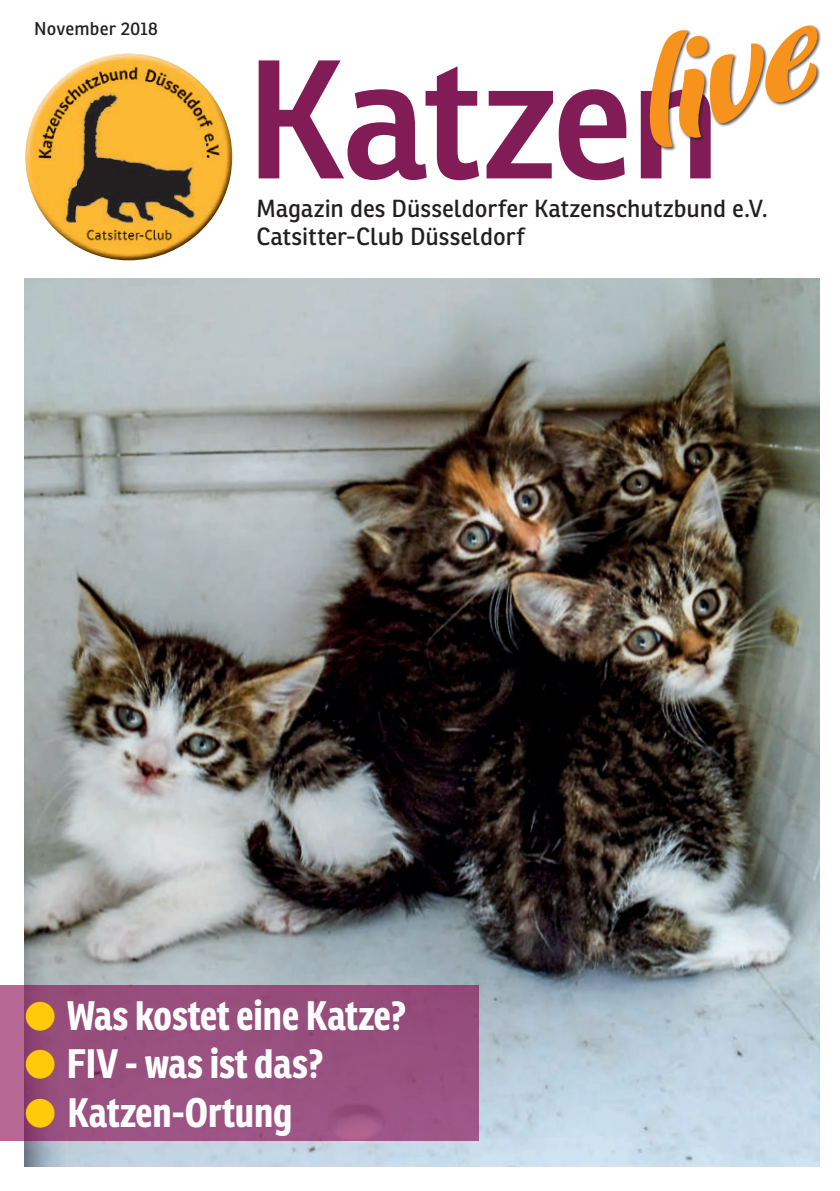
<style>
.page{position:relative;width:840px;height:1191px;background:#fff}
.page>*{position:absolute;margin:0;border:0;box-sizing:border-box;transform-origin:0 0}
.t1{font:600 164px "Ronnia";letter-spacing:-.015em;color:#811c57}
.t2{font:700 40px "Ronnia Cond";color:#fff}
.t3{font:24px/28.8px "Ronnia";color:#231f20}
.t4{font:18px "Ronnia";letter-spacing:.01em;color:#231f20}
.s1{color:#feca0a}
</style>
<div class="page">
<img style="left:25px;top:278px;width:794px;height:888px">
<svg style="left:649px;top:25px;width:171px;height:124px"></svg>
<svg style="left:0;top:985px;width:478px;height:156px;background:#9a5080"></svg>
<img style="left:25px;top:53px;width:207px;height:207px;border-radius:103px">
<p class="t4" style="left:34px;top:17px;width:125px">November 2018</p>
<h1 class="t1" style="left:245px;top:18px;width:478px">Katzen</h1>
<p class="t3" style="left:256px;top:193px;width:512px">Magazin des Düsseldorfer Katzenschutzbund e.V.<br>Catsitter-Club Düsseldorf</p>
<h2 class="t2" style="left:25px;top:990px;width:383px"><span class="s1">●</span> Was kostet eine Katze?</h2>
<h2 class="t2" style="left:25px;top:1038px;width:300px"><span class="s1">●</span> FIV - was ist das?</h2>
<h2 class="t2" style="left:25px;top:1086px;width:269px"><span class="s1">●</span> Katzen-Ortung</h2>
</div>
